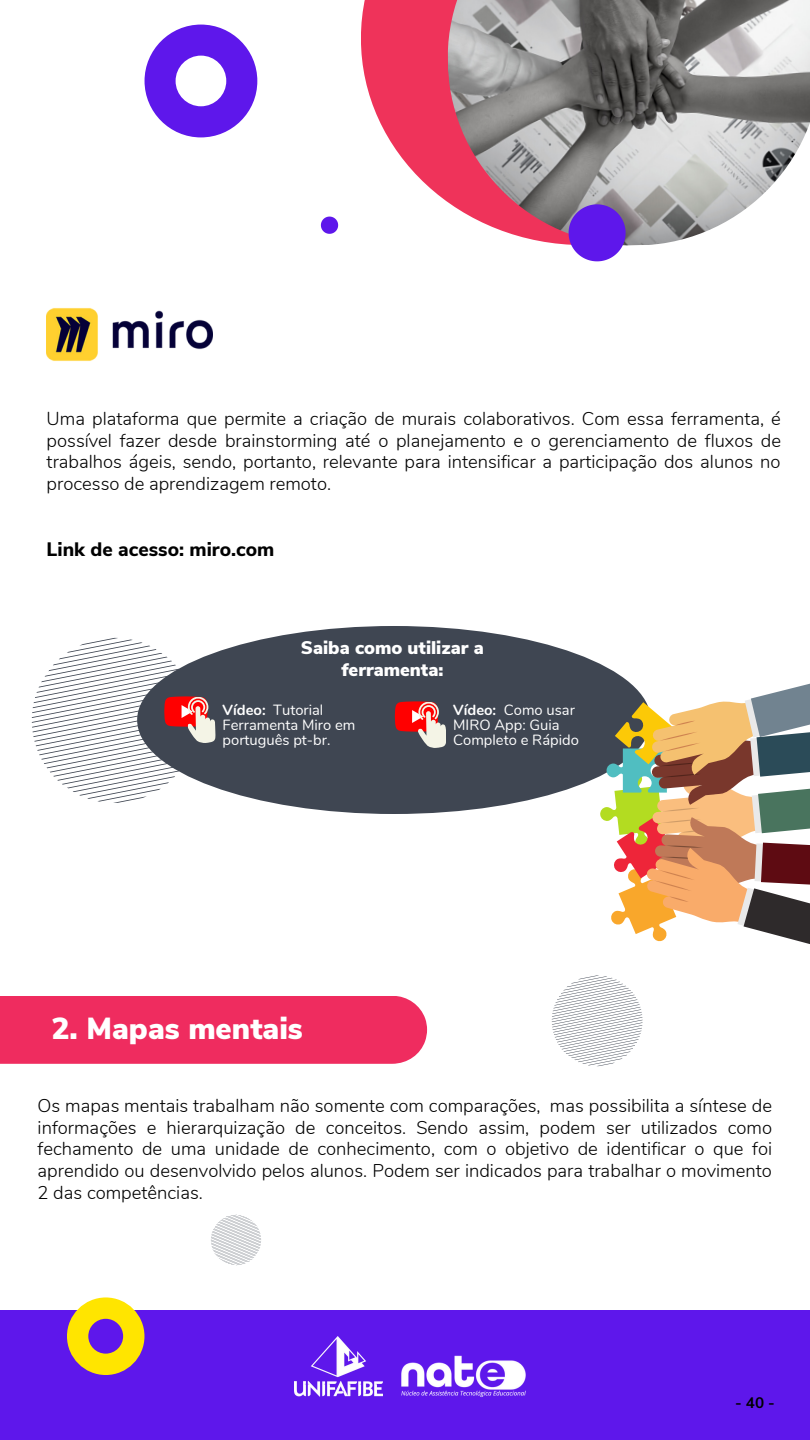
<style>
.page{position:relative;width:810px;height:1440px;background:#fff}
.page>*{position:absolute;margin:0;border:0;box-sizing:border-box;transform-origin:0 0}
.t1{font:900 30.4px "Nunito Sans";color:#fff}
.t2{font:800 19.4px "Nunito Sans";color:#000}
.t3{font:300 18.4px/21.8px "Nunito";color:#000;text-align:justify}
.t4{font:900 18.3px/21.7px "Nunito Sans";color:#fff;text-align:center}
.t5{font:700 15.2px "Nunito Sans";color:#000}
.t6{font:14.7px/15px "Nunito";color:#fff}
.s1{font-weight:700}
</style>
<div class="page">
<div style="left:137px;top:626px;width:514px;height:188px;background:#3f4652;border-radius:50%"></div>
<svg style="left:31px;top:637px;width:185px;height:166px"></svg>
<div style="left:0;top:1310px;width:810px;height:130px;background:#5e17eb"></div>
<svg style="left:361px;top:0;width:83px;height:200px;fill:#ef335a"></svg>
<img style="left:444px;top:0;width:366px;height:246px">
<svg style="left:145px;top:25px;width:112px;height:112px"></svg>
<svg style="left:569px;top:204px;width:57px;height:57px;background:#7239e0"></svg>
<svg style="left:67px;top:1297px;width:78px;height:78px"></svg>
<svg style="left:395px;top:701px;width:51px;height:47px"></svg>
<svg style="left:600px;top:682px;width:210px;height:262px"></svg>
<img style="left:294px;top:1336px;width:89px;height:60px">
<img style="left:401px;top:1355px;width:125px;height:42px">
<img style="left:47px;top:308px;width:165px;height:53px">
<svg style="left:321px;top:217px;width:17px;height:17px"></svg>
<div style="left:0;top:996px;width:427px;height:68px;background:#ef2c5f"></div>
<svg style="left:552px;top:975px;width:91px;height:92px"></svg>
<svg style="left:211px;top:1214px;width:50px;height:52px"></svg>
<p class="t3" style="left:47px;top:408px;width:736px">Uma plataforma que permite a criação de murais colaborativos. Com essa ferramenta, é possível fazer desde brainstorming até o planejamento e o gerenciamento de fluxos de trabalhos ágeis, sendo, portanto, relevante para intensificar a participação dos alunos no processo de aprendizagem remoto.</p>
<p class="t2" style="left:47px;top:537px;width:229px">Link de acesso: miro.com</p>
<p class="t4" style="left:301px;top:637px;width:184px">Saiba como utilizar a ferramenta:</p>
<p class="t6" style="left:223px;top:702px;width:134px"><span class="s1">Vídeo:</span> Tutorial<br>Ferramenta Miro em português pt-br.</p>
<p class="t6" style="left:453px;top:702px;width:127px"><span class="s1">Vídeo:</span> Como usar<br>MIRO App: Guia<br>Completo e Rápido</p>
<p class="t1" style="left:51px;top:1009px;width:253px">2. Mapas mentais</p>
<p class="t3" style="left:38px;top:1095px;width:736px">Os mapas mentais trabalham não somente com comparações, mas possibilita a síntese de informações e hierarquização de conceitos. Sendo assim, podem ser utilizados como fechamento de uma unidade de conhecimento, com o objetivo de identificar o que foi aprendido ou desenvolvido pelos alunos. Podem ser indicados para trabalhar o movimento 2 das competências.</p>
<p class="t5" style="left:735px;top:1393px;width:41px">-40-</p>
</div>
